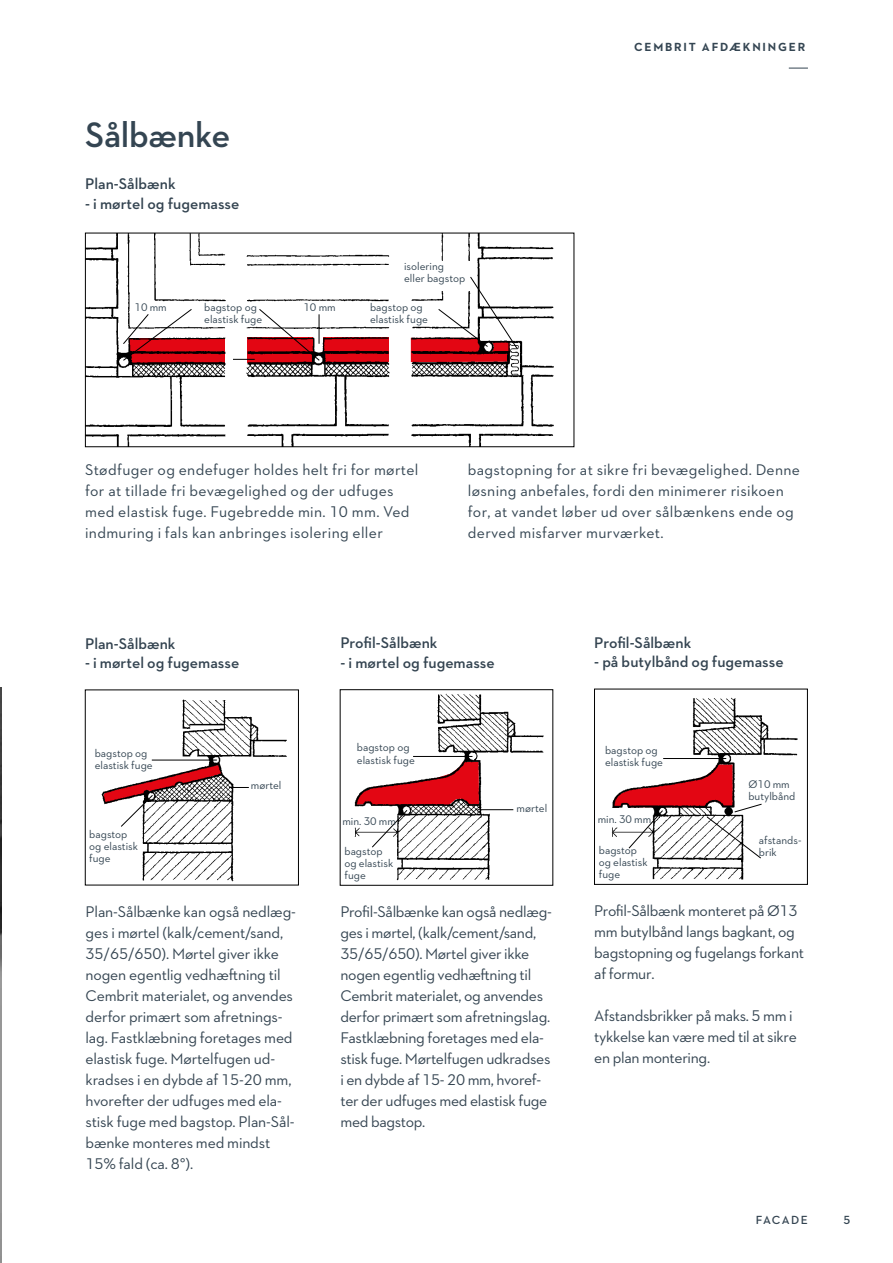
<style>
.page{position:relative;width:893px;height:1263px;background:#fff}
.page>*{position:absolute;margin:0;border:0;box-sizing:border-box;transform-origin:0 0}
.t1{font:600 36px "Neutraface 2 Text";letter-spacing:-.01em;color:#344552}
.t2{font:15.75px/21px "Neutraface 2 Text";letter-spacing:-.02em;color:#344451}
.t3{font:15.75px/21px "Neutraface 2 Text";letter-spacing:.02em;color:#344552}
.t4{font:600 15.75px "Neutraface 2 Text";color:#344451}
.t5{font:700 12px "Neutraface 2 Text";letter-spacing:.15em;color:#344552}
.t6{font:600 12px "Neutraface 2 Text";letter-spacing:.1em;color:#344451}
.t7{font:600 12px "Neutraface 2 Text";color:#344552}
.t8{font:11.25px/12px "Neutraface 2 Text";color:#344552}
</style>
<div class="page">
<svg style="left:789px;top:68px;width:19px;height:1px"></svg>
<img style="left:354px;top:693px;width:190px;height:188px">
<img style="left:611px;top:697px;width:187px;height:183px">
<div style="left:594px;top:689px;width:214px;height:196px;border:1px solid #000"></div>
<img style="left:101px;top:699px;width:186px;height:183px">
<div style="left:85px;top:690px;width:214px;height:195px;border:1px solid #000"></div>
<hr style="left:663px;top:758px;width:63px;height:1px;background:#000">
<hr style="left:152px;top:760px;width:65px;height:1px;background:#000">
<hr style="left:413px;top:756px;width:59px;height:1px;background:#000">
<svg style="left:356px;top:762px;width:123px;height:86px"></svg>
<svg style="left:103px;top:765px;width:119px;height:62px"></svg>
<svg style="left:613px;top:764px;width:149px;height:95px"></svg>
<hr style="left:477px;top:809px;width:36px;height:1px;background:#000">
<svg style="left:229px;top:787px;width:20px;height:1px"></svg>
<img style="left:0;top:688px;width:1px;height:575px">
<img style="left:87px;top:235px;width:467px;height:210px">
<div style="left:404px;top:261px;width:68px;height:30px;background:#fff"></div>
<svg style="left:123px;top:309px;width:69px;height:52px"></svg>
<svg style="left:233px;top:309px;width:87px;height:52px"></svg>
<svg style="left:411px;top:276px;width:107px;height:86px"></svg>
<h1 class="t1" style="left:85px;top:112px;width:147px">Sålbænke</h1>
<p class="t4" style="left:85px;top:174px;width:92px">Plan-Sålbænk</p>
<p class="t4" style="left:85px;top:193px;width:156px">- i mørtel og fugemasse</p>
<p class="t8" style="left:404px;top:260px;width:63px">isolering eller bagstop</p>
<p class="t8" style="left:134px;top:301px;width:34px">10 mm</p>
<p class="t8" style="left:204px;top:301px;width:54px">bagstop og</p>
<p class="t8" style="left:303px;top:301px;width:34px">10 mm</p>
<p class="t8" style="left:204px;top:313px;width:59px">elastisk fuge</p>
<p class="t8" style="left:370px;top:301px;width:59px">bagstop og elastisk fuge</p>
<p class="t5" style="left:634px;top:39px;width:173px">CEMBRIT AFDÆKNINGER</p>
<p class="t3" style="left:85px;top:459px;width:335px">Stødfuger og endefuger holdes helt fri for mørtel for at tillade fri bevægelighed og der udfuges med elastisk fuge. Fugebredde min. 10 mm. Ved indmuring i fals kan anbringes isolering eller</p>
<p class="t3" style="left:468px;top:459px;width:334px">bagstopning for at sikre fri bevægelighed. Denne løsning anbefales, fordi den minimerer risikoen for, at vandet løber ud over sålbænkens ende og derved misfarver murværket.</p>
<p class="t4" style="left:85px;top:634px;width:92px">Plan-Sålbænk</p>
<p class="t4" style="left:85px;top:653px;width:156px">- i mørtel og fugemasse</p>
<p class="t4" style="left:340px;top:633px;width:98px">Profil-Sålbænk</p>
<p class="t4" style="left:340px;top:652px;width:156px">- i mørtel og fugemasse</p>
<p class="t4" style="left:594px;top:632px;width:98px">Profil-Sålbænk</p>
<p class="t4" style="left:594px;top:652px;width:191px">- på butylbånd og fugemasse</p>
<p class="t8" style="left:95px;top:747px;width:59px">bagstop og elastisk fuge</p>
<p class="t8" style="left:89px;top:828px;width:50px">bagstop og elastisk fuge</p>
<p class="t8" style="left:357px;top:740px;width:59px;line-height:13.5px">bagstop og elastisk fuge</p>
<p class="t8" style="left:605px;top:744px;width:59px">bagstop og elastisk fuge</p>
<p class="t8" style="left:251px;top:779px;width:32px">mørtel</p>
<p class="t8" style="left:748px;top:778px;width:49px">Ø10 mm butylbånd</p>
<p class="t8" style="left:759px;top:834px;width:44px">afstands-</p>
<p class="t8" style="left:344px;top:844px;width:40px">bagstop</p>
<p class="t8" style="left:759px;top:846px;width:19px">brik</p>
<p class="t8" style="left:344px;top:856px;width:50px">og elastisk fuge</p>
<p class="t8" style="left:517px;top:801px;width:32px">mørtel</p>
<p class="t8" style="left:342px;top:815px;width:55px">min. 30 mm</p>
<p class="t8" style="left:598px;top:813px;width:55px">min. 30 mm</p>
<p class="t8" style="left:599px;top:844px;width:50px">bagstop og elastisk fuge</p>
<p class="t2" style="left:86px;top:901px;width:212px">Plan-Sålbænke kan også nedlæg&shy;ges i mørtel (kalk/cement/sand,<br>35/65/650). Mørtel giver ikke nogen egentlig vedhæftning til<br>Cembrit materialet, og anvendes derfor primært som afretnings&shy;lag. Fastklæbning foretages med elastisk fuge. Mørtelfugen ud&shy;kradses i en dybde af 15-20 mm, hvorefter der udfuges med ela&shy;stisk fuge med bagstop. Plan-Sål&shy;bænke monteres med mindst<br>15% fald (ca. 8°).</p>
<p class="t2" style="left:594px;top:900px;width:211px">Profil-Sålbænk monteret på Ø13 mm butylbånd langs bagkant, og bagstopning og fugelangs forkant af formur.</p>
<p class="t2" style="left:340px;top:901px;width:213px">Profil-Sålbænke kan også nedlæg&shy;ges i mørtel, (kalk/cement/sand,<br>35/65/650). Mørtel giver ikke nogen egentlig vedhæftning til<br>Cembrit materialet, og anvendes derfor primært som afretningslag.<br>Fastklæbning foretages med ela&shy;stisk fuge. Mørtelfugen udkradses i en dybde af 15- 20 mm, hvoref&shy;ter der udfuges med elastisk fuge med bagstop.</p>
<p class="t2" style="left:594px;top:1005px;width:204px">Afstandsbrikker på maks. 5 mm i tykkelse kan være med til at sikre en plan montering.</p>
<p class="t6" style="left:756px;top:1213px;width:54px">FACADE</p>
<p class="t7" style="left:843px;top:1213px;width:8px">5</p>
</div>
